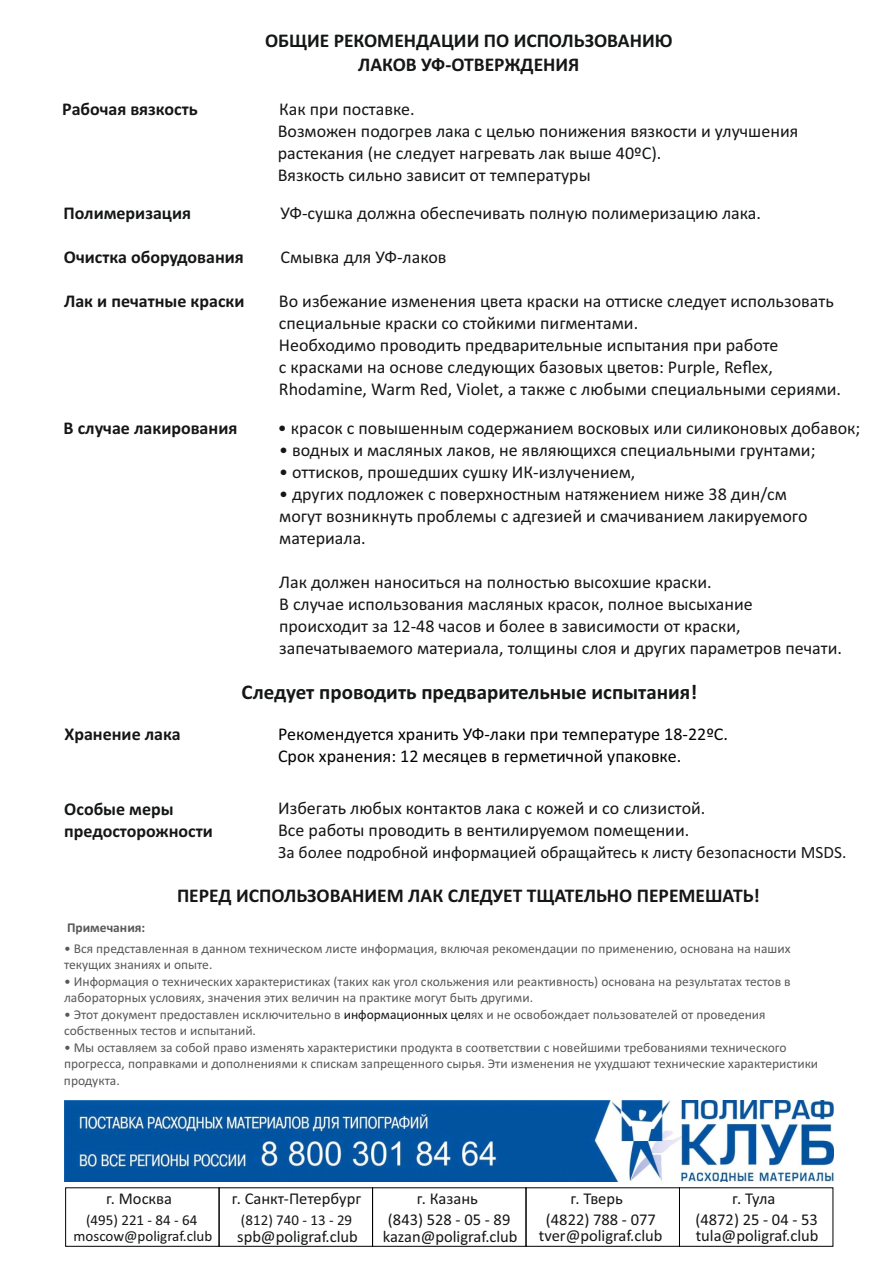
<style>
.page{position:relative;width:893px;height:1263px;background:#fff}
.page>*{position:absolute;margin:0;border:0;box-sizing:border-box;transform-origin:0 0}
.t1{font:700 21px "Calibri";color:#151616}
.t2{font:700 19.5px/23.9px "Calibri";color:#151616;text-align:center}
.t3{font:18px/21.9px "Calibri";color:#151616}
.t4{font:700 18px/21.9px "Calibri";color:#151616}
.t5{font:18px/21.9px "Calibri";color:#000}
.t6{font:17.25px "Calibri";color:#151616}
.t7{font:16.5px "Calibri";color:#151616}
.t8{font:15px/16.2px "Calibri";color:#151616;text-align:center}
.t9{font:13.5px/16.5px "Calibri";color:#585858}
.t10{font:700 13.5px "Calibri";color:#585858}
.s1{color:#151616}
</style>
<div class="page">
<img style="left:65px;top:1100px;width:768px;height:81px">
<div style="left:65px;top:1187px;width:155px;height:60px;border:1px solid #000"></div>
<div style="left:219px;top:1187px;width:154px;height:60px;border:1px solid #000"></div>
<div style="left:372px;top:1187px;width:154px;height:60px;border:1px solid #000"></div>
<div style="left:526px;top:1187px;width:154px;height:60px;border:1px solid #000"></div>
<div style="left:679px;top:1187px;width:154px;height:60px;border:1px solid #000"></div>
<p class="t2" style="left:265px;top:30px;width:409px">ОБЩИЕ РЕКОМЕНДАЦИИ ПО ИСПОЛЬЗОВАНИЮ<br>ЛАКОВ УФ-ОТВЕРЖДЕНИЯ</p>
<p class="t4" style="left:62px;top:100px;width:137px">Рабочая вязкость</p>
<p class="t3" style="left:278px;top:100px;width:522px">Как при поставке.<br>Возможен подогрев лака с целью понижения вязкости и улучшения растекания (не следует нагревать лак выше 40ºС).<br>Вязкость сильно зависит от температуры</p>
<p class="t4" style="left:64px;top:203px;width:129px">Полимеризация</p>
<p class="t3" style="left:280px;top:203px;width:482px">УФ-сушка должна обеспечивать полную полимеризацию лака.</p>
<p class="t4" style="left:64px;top:247px;width:181px">Очистка оборудования</p>
<p class="t3" style="left:280px;top:247px;width:168px">Смывка для УФ-лаков</p>
<p class="t4" style="left:64px;top:292px;width:182px">Лак и печатные краски</p>
<p class="t3" style="left:279px;top:292px;width:564px">Во избежание изменения цвета краски на оттиске следует использовать специальные краски со стойкими пигментами.<br>Необходимо проводить предварительные испытания при работе<br>с красками на основе следующих базовых цветов: Purple, Reflex, Rhodamine, Warm Red, Violet, а также с любыми специальными сериями.</p>
<p class="t4" style="left:64px;top:418px;width:175px">В случае лакирования</p>
<p class="t3" style="left:278px;top:418px;width:584px">• красок с повышенным содержанием восковых или силиконовых добавок;</p>
<p class="t3" style="left:279px;top:440px;width:538px">• водных и масляных лаков, не являющихся специальными грунтами;</p>
<p class="t3" style="left:279px;top:462px;width:358px">• оттисков, прошедших сушку ИК-излучением,</p>
<p class="t3" style="left:279px;top:484px;width:530px">• других подложек с поверхностным натяжением ниже 38 дин/см могут возникнуть проблемы с адгезией и смачиванием лакируемого материала.</p>
<p class="t3" style="left:279px;top:572px;width:564px">Лак должен наноситься на полностью высохшие краски.<br>В случае использования масляных красок, полное высыхание происходит за 12-48 часов и более в зависимости от краски, запечатываемого материала, толщины слоя и других параметров печати.</p>
<p class="t1" style="left:242px;top:683px;width:457px">Следует проводить предварительные испытания!</p>
<p class="t4" style="left:64px;top:725px;width:118px">Хранение лака</p>
<p class="t5" style="left:278px;top:724px;width:452px">Рекомендуется хранить УФ-лаки при температуре 18-22ºС.<br>Срок хранения: 12 месяцев в герметичной упаковке.</p>
<p class="t4" style="left:64px;top:800px;width:150px">Особые меры предосторожности</p>
<p class="t3" style="left:278px;top:799px;width:429px">Избегать любых контактов лака с кожей и со слизистой.<br>Все работы проводить в вентилируемом помещении.</p>
<p class="t6" style="left:278px;top:845px;width:570px">За более подробной информацией обращайтесь к листу безопасности MSDS.</p>
<p class="t2" style="left:177px;top:885px;width:584px">ПЕРЕД ИСПОЛЬЗОВАНИЕМ ЛАК СЛЕДУЕТ ТЩАТЕЛЬНО ПЕРЕМЕШАТЬ!</p>
<p class="t10" style="left:67px;top:922px;width:80px">Примечания:</p>
<p class="t9" style="left:64px;top:941px;width:728px">• Вся представленная в данном техническом листе информация, включая рекомендации по применению, основана на наших текущих знаниях и опыте.</p>
<p class="t9" style="left:64px;top:974px;width:728px">• Информация о технических характеристиках (таких как угол скольжения или реактивность) основана на результатах тестов в лабораторных условиях, значения этих величин на практике могут быть другими.</p>
<p class="t9" style="left:64px;top:1007px;width:703px">• Этот документ предоставлен исключительно в <span class="s1">информационных цел</span>ях и не освобождает пользователей от проведения собственных тестов и испытаний.</p>
<p class="t9" style="left:64px;top:1040px;width:756px">• Мы оставляем за собой право изменять характеристики продукта в соответствии с новейшими требованиями технического прогресса, поправками и дополнениями к спискам запрещенного сырья. Эти изменения не ухудшают технические характеристики продукта.</p>
<p class="t7" style="left:106px;top:1191px;width:68px">г. Москва</p>
<p class="t7" style="left:232px;top:1192px;width:131px">г. Санкт-Петербург</p>
<p class="t7" style="left:417px;top:1192px;width:63px">г. Казань</p>
<p class="t7" style="left:571px;top:1191px;width:54px">г. Тверь</p>
<p class="t7" style="left:732px;top:1191px;width:45px">г. Тула</p>
<p class="t8" style="left:74px;top:1213px;width:140px">(495) 221 - 84 - 64 moscow@poligraf.club</p>
<p class="t8" style="left:241px;top:1213px;width:113px">(812) 740 - 13 - 29</p>
<p class="t7" style="left:388px;top:1213px;width:124px">(843) 528 - 05 - 89</p>
<p class="t7" style="left:546px;top:1212px;width:111px">(4822) 788 - 077</p>
<p class="t7" style="left:695px;top:1213px;width:124px">(4872) 25 - 04 - 53</p>
<p class="t7" style="left:383px;top:1229px;width:136px">kazan@poligraf.club</p>
<p class="t7" style="left:539px;top:1229px;width:125px">tver@poligraf.club</p>
<p class="t7" style="left:696px;top:1229px;width:124px">tula@poligraf.club</p>
<p class="t7" style="left:237px;top:1229px;width:122px">spb@poligraf.club</p>
</div>
